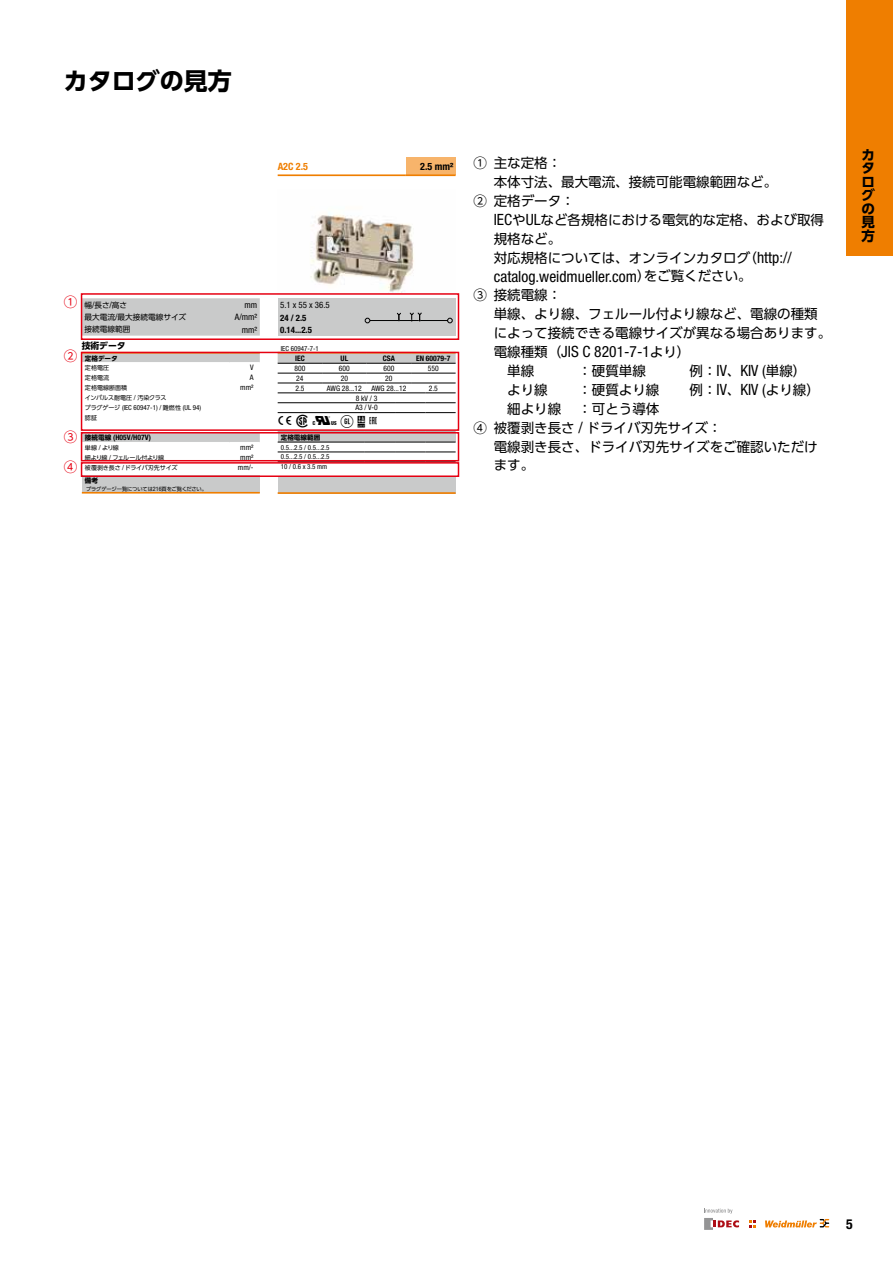
<style>
.page{position:relative;width:893px;height:1263px;background:#fff}
.page>*{position:absolute;margin:0;border:0;box-sizing:border-box;transform-origin:0 0}
.t1{font:700 24px "UD Shin Go Pro";color:#000}
.t2{font:condensed 15.45px "Helvetica Neue LT Std";color:#000}
.t3{font:700 condensed 13.8px "Helvetica Neue LT Std";color:#000}
.t4{font:13.5px/18.9px "UD Shin Go Pro";color:#000}
.t5{font:700 13.5px/13.5px "UD Shin Go Pro";color:#000}
.t6{font:13.5px/29.4px "UD Shin Go Pro";color:#e60012}
.t7{font:13.2px "Weidmueller Spezial 99 Normal";color:#000}
.t8{font:700 condensed 10.05px "Helvetica Neue LT Std";color:#ef7e00}
.t9{font:700 condensed 10.05px "Helvetica Neue LT Std";color:#000}
.t10{font:condensed 8.85px "Helvetica Neue LT Std";color:#000}
.t11{font:700 condensed 8.85px/12px "Helvetica Neue LT Std";color:#000}
.t12{font:700 8.85px "UD Shin Go Pro";letter-spacing:-.005em;color:#000}
.t13{font:7.65px "UD Shin Go Pro";color:#000}
.t14{font:condensed 7.5px/9.9px "Helvetica Neue LT Std";color:#000}
.t15{font:700 condensed 7.5px "Helvetica Neue LT Std";color:#000}
.t16{font:condensed 6.9px/9.9px "Helvetica Neue LT Std";color:#000;text-align:justify}
.t17{font:700 6.6px "UD Shin Go Pro";color:#000}
.t18{font:6px "UD Shin Go Pro";letter-spacing:-.005em;color:#000}
.t19{font:6px "UD Shin Go Pro";letter-spacing:-.03em;color:#000}
.t20{font:6px "UD Shin Go Pro";letter-spacing:-.09em;color:#000}
.t21{font:5.25px "UD Shin Go Pro";letter-spacing:-.025em;color:#000}
.s1{font-family:"Helvetica Neue LT Std";font-stretch:condensed;font-size:8.85px}
.s2{font-family:"Helvetica Neue LT Std";font-stretch:condensed;font-size:6.9px}
.s3{font-family:"UD Shin Go Pro";font-stretch:normal;font-size:6px}
.s4{font-family:"UD Shin Go Pro";font-stretch:normal;font-size:6.6px}
.s5{font-family:"Helvetica Neue LT Std";font-stretch:condensed;font-size:6px}
.s6{font-family:"Helvetica Neue LT Std";font-stretch:condensed;font-size:15.45px}
.s7{font-family:"UD Shin Go Pro";font-stretch:normal;font-size:13.5px}
</style>
<div class="page">
<svg style="left:704px;top:1208px;width:35px;height:22px"></svg>
<svg style="left:765px;top:1219px;width:64px;height:8px"></svg>
<svg style="left:749px;top:1220px;width:6px;height:7px"></svg>
<div style="left:846px;top:0;width:47px;height:255px;background:#ef7e00"></div>
<div style="left:82px;top:476px;width:178px;height:17px;background:#c9caca"></div>
<hr style="left:82px;top:492px;width:178px;height:2px;background:#ef7e00">
<div style="left:84px;top:298px;width:176px;height:38px;background:#c9caca"></div>
<img style="left:310px;top:214px;width:104px;height:79px">
<div style="left:406px;top:157px;width:50px;height:18px;background:#f7b46b"></div>
<hr style="left:278px;top:174px;width:128px;height:2px;background:#ef7e00">
<hr style="left:406px;top:174px;width:50px;height:2px;background:#ef7e00">
<div style="left:278px;top:299px;width:178px;height:37px;background:#c9caca"></div>
<svg style="left:365px;top:312px;width:88px;height:11px"></svg>
<svg style="left:278px;top:355px;width:178px;height:8px"></svg>
<hr style="left:278px;top:363px;width:44px;height:1px;background:#000">
<hr style="left:322px;top:363px;width:45px;height:1px;background:#000">
<hr style="left:367px;top:363px;width:44px;height:1px;background:#000">
<hr style="left:411px;top:363px;width:45px;height:1px;background:#000">
<hr style="left:278px;top:373px;width:44px;height:1px;background:#000">
<hr style="left:322px;top:373px;width:45px;height:1px;background:#000">
<hr style="left:367px;top:373px;width:44px;height:1px;background:#000">
<hr style="left:411px;top:373px;width:45px;height:1px;background:#000">
<hr style="left:278px;top:383px;width:44px;height:1px;background:#000">
<hr style="left:322px;top:383px;width:45px;height:1px;background:#000">
<hr style="left:367px;top:383px;width:44px;height:1px;background:#000">
<hr style="left:411px;top:383px;width:45px;height:1px;background:#000">
<div style="left:278px;top:432px;width:178px;height:10px;background:#c9caca"></div>
<hr style="left:278px;top:393px;width:87px;height:1px;background:#000">
<hr style="left:365px;top:393px;width:30px;height:1px;background:#000">
<hr style="left:395px;top:393px;width:30px;height:1px;background:#000">
<hr style="left:425px;top:393px;width:31px;height:1px;background:#000">
<hr style="left:278px;top:402px;width:87px;height:1px;background:#000">
<hr style="left:365px;top:402px;width:30px;height:1px;background:#000">
<hr style="left:395px;top:402px;width:30px;height:1px;background:#000">
<hr style="left:425px;top:402px;width:31px;height:1px;background:#000">
<hr style="left:278px;top:412px;width:87px;height:1px;background:#000">
<hr style="left:365px;top:412px;width:30px;height:1px;background:#000">
<hr style="left:395px;top:412px;width:30px;height:1px;background:#000">
<hr style="left:425px;top:412px;width:31px;height:1px;background:#000">
<hr style="left:278px;top:442px;width:87px;height:1px;background:#000">
<hr style="left:365px;top:442px;width:30px;height:1px;background:#000">
<hr style="left:395px;top:442px;width:30px;height:1px;background:#000">
<hr style="left:425px;top:442px;width:31px;height:1px;background:#000">
<hr style="left:278px;top:452px;width:87px;height:1px;background:#000">
<hr style="left:365px;top:452px;width:30px;height:1px;background:#000">
<hr style="left:395px;top:452px;width:30px;height:1px;background:#000">
<hr style="left:425px;top:452px;width:31px;height:1px;background:#000">
<div style="left:278px;top:476px;width:178px;height:17px;background:#c9caca"></div>
<hr style="left:278px;top:492px;width:178px;height:2px;background:#ef7e00">
<div style="left:81px;top:293px;width:378px;height:47px;border:2px solid #e60012"></div>
<div style="left:81px;top:432px;width:378px;height:29px;border:2px solid #e60012"></div>
<div style="left:81px;top:462px;width:378px;height:15px;border:2px solid #e60012"></div>
<svg style="left:80px;top:353px;width:180px;height:93px"></svg>
<div style="left:81px;top:352px;width:378px;height:79px;border:2px solid #e60012"></div>
<h1 class="t1" style="left:64px;top:62px;width:169px">カタログの見方</h1>
<p class="t6" style="left:64px;top:287px;width:15px">①</p>
<p class="t13" style="left:84px;top:298px;width:44px">幅<span class="s1">/</span>長さ<span class="s1">/</span>高さ</p>
<p class="t10" style="left:245px;top:300px;width:14px">mm</p>
<p class="t13" style="left:84px;top:311px;width:103px">最大電流<span class="s1">/</span>最大接続電線サイズ</p>
<p class="t10" style="left:235px;top:312px;width:24px">A/mm²</p>
<p class="t13" style="left:84px;top:323px;width:48px">接続電線範囲</p>
<p class="t10" style="left:242px;top:324px;width:17px">mm²</p>
<p class="t12" style="left:82px;top:338px;width:45px">技術データ</p>
<p class="t17" style="left:85px;top:353px;width:34px">定格データ</p>
<p class="t18" style="left:85px;top:363px;width:26px">定格電圧</p>
<p class="t14" style="left:250px;top:363px;width:5px">V</p>
<p class="t18" style="left:85px;top:373px;width:26px">定格電流</p>
<p class="t14" style="left:250px;top:373px;width:5px">A</p>
<p class="t18" style="left:85px;top:383px;width:44px">定格電線断面積</p>
<p class="t14" style="left:240px;top:382px;width:15px">mm²</p>
<p class="t19" style="left:85px;top:393px;width:83px">インパルス耐電圧 <span class="s2">/</span> 汚染クラス</p>
<p class="t16" style="left:85px;top:403px;width:118px"><span class="s3">プラグゲージ</span> (IEC 60947-1) / <span class="s3">難燃性</span> (UL 94)</p>
<p class="t18" style="left:85px;top:413px;width:14px">認証</p>
<p class="t15" style="left:85px;top:433px;width:67px"><span class="s4">接続電線</span> (H05V/H07V)</p>
<p class="t18" style="left:85px;top:443px;width:35px">単線 <span class="s2">/</span> より線</p>
<p class="t14" style="left:240px;top:442px;width:15px">mm²</p>
<p class="t20" style="left:85px;top:452px;width:81px">細より線 <span class="s2">/</span> フェルール付より線</p>
<p class="t14" style="left:240px;top:452px;width:15px">mm²</p>
<p class="t18" style="left:85px;top:462px;width:94px">被覆剥き長さ <span class="s2">/</span> ドライバ刃先サイズ</p>
<p class="t14" style="left:238px;top:462px;width:17px">mm/-</p>
<p class="t17" style="left:85px;top:475px;width:15px">備考</p>
<p class="t21" style="left:86px;top:484px;width:123px">プラグゲージ一覧については<span class="s5">216</span>頁をご覧ください。</p>
<p class="t6" style="left:64px;top:341px;width:15px">②</p>
<p class="t6" style="left:64px;top:422px;width:15px">③<br>④</p>
<p class="t8" style="left:278px;top:160px;width:32px">A2C 2.5</p>
<p class="t9" style="left:420px;top:160px;width:34px">2.5 mm²</p>
<p class="t10" style="left:280px;top:300px;width:51px">5.1 x 55 x 36.5</p>
<p class="t11" style="left:280px;top:311px;width:33px">24 / 2.5<br>0.14...2.5</p>
<p class="t15" style="left:295px;top:354px;width:11px">IEC</p>
<p class="t15" style="left:341px;top:354px;width:9px">UL</p>
<p class="t15" style="left:383px;top:354px;width:14px">CSA</p>
<p class="t15" style="left:416px;top:354px;width:36px">EN 60079-7</p>
<p class="t14" style="left:294px;top:363px;width:12px">800</p>
<p class="t14" style="left:339px;top:363px;width:12px">600</p>
<p class="t14" style="left:383px;top:363px;width:12px">600</p>
<p class="t14" style="left:428px;top:363px;width:12px">550</p>
<p class="t14" style="left:296px;top:373px;width:9px">24</p>
<p class="t14" style="left:341px;top:373px;width:9px">20</p>
<p class="t14" style="left:385px;top:373px;width:9px">20</p>
<p class="t14" style="left:295px;top:383px;width:11px">2.5</p>
<p class="t14" style="left:327px;top:383px;width:36px">AWG 28...12</p>
<p class="t14" style="left:371px;top:383px;width:36px">AWG 28...12</p>
<p class="t14" style="left:429px;top:383px;width:11px">2.5</p>
<p class="t14" style="left:355px;top:393px;width:24px">8 kV / 3<br>A3 / V-0</p>
<p class="t7" style="left:278px;top:413px;width:102px">% r { u ; Ž</p>
<p class="t17" style="left:281px;top:432px;width:41px">定格電線範囲</p>
<p class="t16" style="left:281px;top:442px;width:50px">0.5...2.5 / 0.5...2.5<br>0.5...2.5 / 0.5...2.5<br>10 / 0.6 x 3.5 mm</p>
<p class="t16" style="left:281px;top:343px;width:40px">IEC 60947-7-1</p>
<p class="t4" style="left:473px;top:153px;width:89px">① 主な定格：</p>
<p class="t4" style="left:494px;top:172px;width:285px">本体寸法、最大電流、接続可能電線範囲など。</p>
<p class="t4" style="left:473px;top:191px;width:103px">② 定格データ：</p>
<p class="t4" style="left:494px;top:210px;width:332px"><span class="s6">IEC</span>や<span class="s6">UL</span>など各規格における電気的な定格、および取得</p>
<p class="t4" style="left:494px;top:229px;width:69px">規格など。</p>
<p class="t4" style="left:494px;top:248px;width:300px">対応規格については、オンラインカタログ（<span class="s6">http://</span></p>
<p class="t2" style="left:494px;top:267px;width:260px">catalog.weidmueller.com<span class="s7">）をご覧ください。</span></p>
<p class="t4" style="left:494px;top:285px;width:339px;text-indent:-20px">③ 接続電線：<br>単線、より線、フェルール付より線など、電線の種類によって接続できる電線サイズが異なる場合あります。</p>
<p class="t2" style="left:494px;top:343px;width:198px"><span class="s7">電線種類（</span>JIS C 8201-7-1<span class="s7">より）</span></p>
<p class="t4" style="left:473px;top:361px;width:62px">　　 単線</p>
<p class="t4" style="left:578px;top:361px;width:69px">：硬質単線</p>
<p class="t4" style="left:689px;top:361px;width:118px">例：<span class="s6">IV</span>、<span class="s6">KIV (</span>単線）</p>
<p class="t4" style="left:473px;top:380px;width:76px">　　 より線</p>
<p class="t4" style="left:578px;top:380px;width:83px">：硬質より線</p>
<p class="t4" style="left:689px;top:380px;width:132px">例：<span class="s6">IV</span>、<span class="s6">KIV (</span>より線）</p>
<p class="t4" style="left:473px;top:399px;width:89px">　　 細より線</p>
<p class="t4" style="left:578px;top:399px;width:83px">：可とう導体</p>
<p class="t4" style="left:473px;top:418px;width:250px">④ 被覆剥き長さ <span class="s6">/</span> ドライバ刃先サイズ：</p>
<p class="t4" style="left:494px;top:437px;width:326px">電線剥き長さ、ドライバ刃先サイズをご確認いただけ</p>
<p class="t4" style="left:494px;top:455px;width:42px">ます。</p>
<p class="t5" style="left:861px;top:148px;width:15px">カタログの見方</p>
<p class="t3" style="left:846px;top:1215px;width:8px">5</p>
</div>
